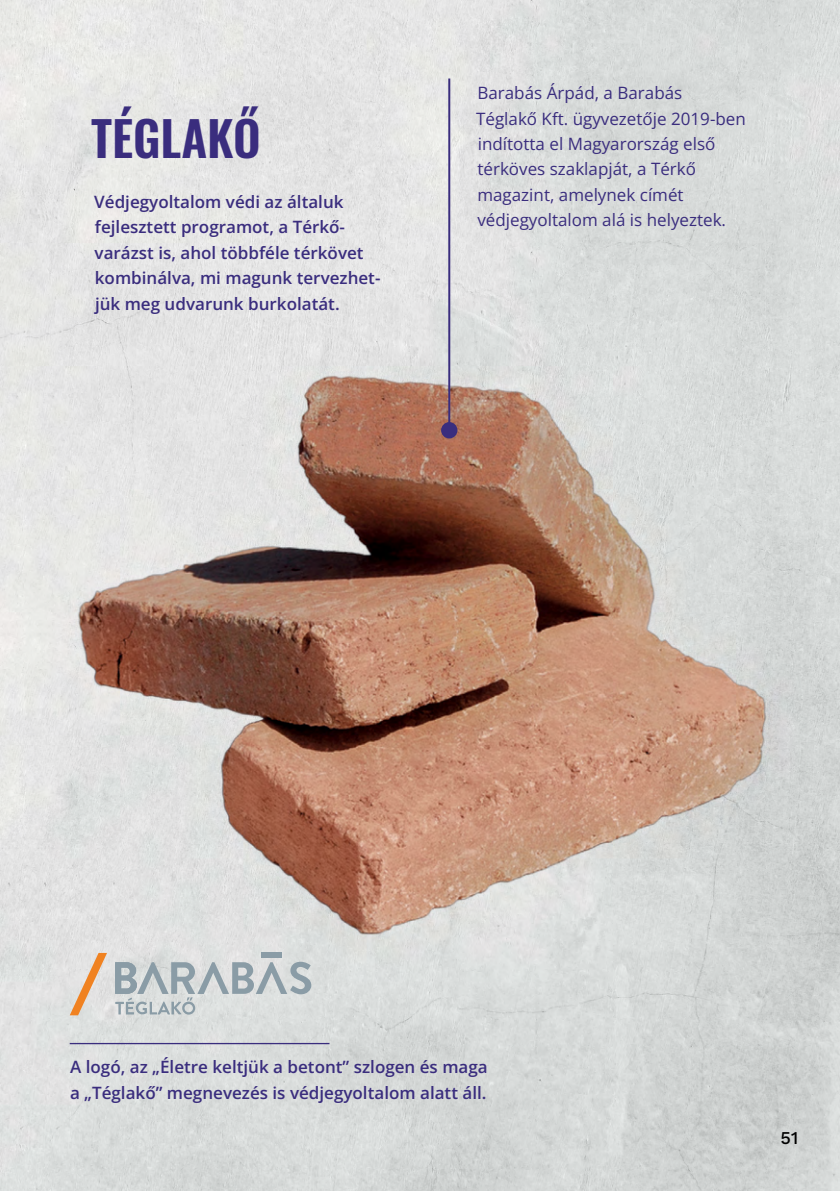
<style>
.page{position:relative;width:840px;height:1191px;background:#fff}
.page>*{position:absolute;margin:0;border:0;box-sizing:border-box;transform-origin:0 0}
.t1{font:600 48px "Oswald";color:#3a2d7e}
.t2{font:500 18px "Work Sans";color:#000}
.t3{font:600 17px/25.4px "Open Sans";color:#3a2d7e}
.t4{font:17px/25.4px "Open Sans";color:#3a2d7e}
</style>
<div class="page">
<img style="left:0;top:0;width:839px;height:1191px">
<hr style="left:448px;top:78px;width:2px;height:352px;background:#3a2d7e">
<hr style="left:70px;top:1043px;width:259px;height:1px;background:#3a2d7e">
<svg style="left:70px;top:953px;width:37px;height:62px;background:#e4ccb6"></svg>
<div style="left:261px;top:952px;width:21px;height:6px;background:#8a9ca6"></div>
<svg style="left:115px;top:961px;width:196px;height:53px;background:#c2cacc"></svg>
<div style="left:441px;top:422px;width:16px;height:16px;background:#3a2d7e;border-radius:50%"></div>
<h1 class="t1" style="left:91px;top:96px;width:171px">TÉGLAKŐ</h1>
<p class="t3" style="left:94px;top:189px;width:287px">Védjegyoltalom védi az általuk fejlesztett programot, a Térkő&shy;varázst is, ahol többféle térkövet kombinálva, mi magunk tervezhet&shy;jük meg udvarunk burkolatát.</p>
<p class="t4" style="left:476px;top:80px;width:271px">Barabás Árpád, a Barabás<br>Téglakő Kft. ügyvezetője 2019-ben indította el Magyarország első térköves szaklapját, a Térkő magazint, amelynek címét védjegyoltalom alá is helyeztek.</p>
<p class="t3" style="left:70px;top:1054px;width:419px">A logó, az „Életre keltjük a betont” szlogen és maga a „Téglakő” megnevezés is védjegyoltalom alatt áll.</p>
<p class="t2" style="left:780px;top:1124px;width:19px">51</p>
</div>
